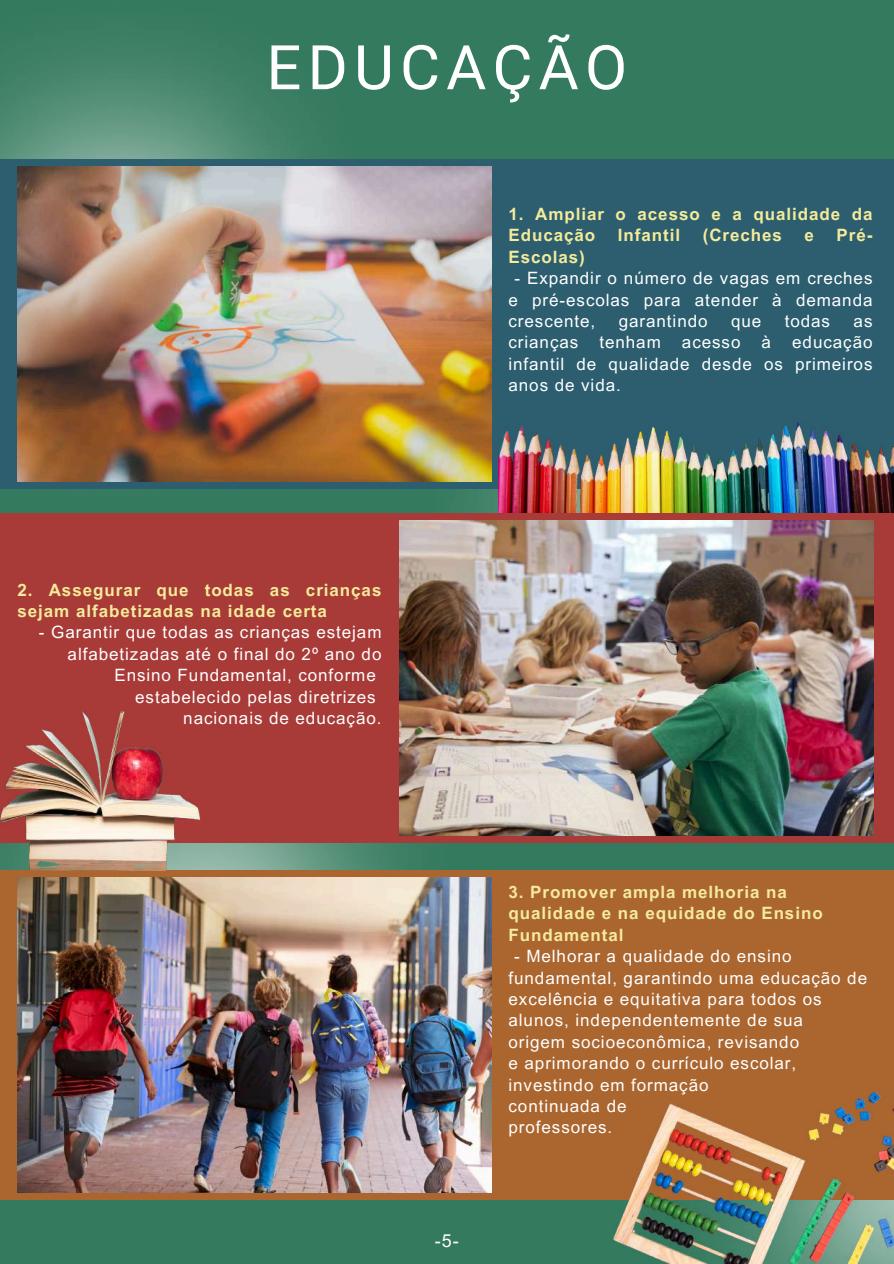
<style>
.page{position:relative;width:894px;height:1264px;background:#fff}
.page>*{position:absolute;margin:0;border:0;box-sizing:border-box;transform-origin:0 0}
.t1{font:61.5px "Roboto";letter-spacing:.1em;color:#fff}
.t2{font:18px "Arial MT Pro";color:#fff}
.t3{font:16.95px/21.3px "Arial MT Pro";letter-spacing:.055em;color:#fff;text-align:justify}
.t4{font:700 16.95px/21.3px "Arial MT Pro";letter-spacing:.055em;color:#f4eb9b}
</style>
<div class="page">
<div style="left:0;top:0;width:893px;height:1263px;background:#347a5e"></div>
<img style="left:0;top:45px;width:310px;height:114px">
<img style="left:254px;top:842px;width:220px;height:28px">
<div style="left:0;top:159px;width:893px;height:330px;background:#2c5e6f"></div>
<img style="left:17px;top:167px;width:474px;height:315px">
<img style="left:498px;top:422px;width:395px;height:91px">
<div style="left:0;top:513px;width:893px;height:329px;background:#a83b37"></div>
<img style="left:399px;top:520px;width:474px;height:315px">
<div style="left:0;top:870px;width:893px;height:329px;background:#ab6630"></div>
<img style="left:17px;top:877px;width:474px;height:315px">
<img style="left:0;top:711px;width:254px;height:159px">
<img style="left:602px;top:1091px;width:291px;height:172px">
<h1 class="t1" style="left:266px;top:32px;width:362px">EDUCAÇÃO</h1>
<p class="t4" style="left:508px;top:205px;width:365px">1. Ampliar o acesso e a qualidade da<br>Educação</p>
<p class="t4" style="left:617px;top:227px;width:64px">Infantil</p>
<p class="t4" style="left:702px;top:227px;width:81px">(Creches</p>
<p class="t4" style="left:804px;top:227px;width:11px">e</p>
<p class="t4" style="left:836px;top:227px;width:37px">Pré-</p>
<p class="t4" style="left:508px;top:248px;width:78px">Escolas)</p>
<p class="t3" style="left:508px;top:270px;width:365px;text-indent:6px">- Expandir o número de vagas em creches e pré-escolas para atender à demanda crescente,</p>
<p class="t3" style="left:618px;top:312px;width:90px">garantindo</p>
<p class="t3" style="left:730px;top:312px;width:32px">que</p>
<p class="t3" style="left:784px;top:312px;width:47px">todas</p>
<p class="t3" style="left:508px;top:312px;width:365px;text-indent:345px">as crianças tenham acesso à educação infantil de qualidade desde os primeiros anos de vida.</p>
<p class="t4" style="left:17px;top:581px;width:365px">2. Assegurar que todas as crianças sejam alfabetizadas na idade certa</p>
<p class="t3" style="left:39px;top:624px;width:344px">- Garantir que todas as crianças estejam</p>
<p class="t3" style="left:68px;top:645px;width:315px">alfabetizadas até o final do 2º ano do</p>
<p class="t3" style="left:114px;top:666px;width:263px">Ensino Fundamental, conforme</p>
<p class="t3" style="left:135px;top:688px;width:242px">estabelecido pelas diretrizes</p>
<p class="t3" style="left:183px;top:709px;width:200px">nacionais de educação.</p>
<p class="t2" style="left:434px;top:1233px;width:25px">-5-</p>
<p class="t4" style="left:508px;top:883px;width:315px">3. Promover ampla melhoria na qualidade e na equidade do Ensino<br>Fundamental</p>
<p class="t3" style="left:508px;top:947px;width:360px;text-align:left;text-indent:6px">- Melhorar a qualidade do ensino fundamental, garantindo uma educação de excelência e equitativa para todos os alunos, independentemente de sua<br>origem socioeconômica, revisando<br>e aprimorando o currículo escolar, investindo em formação<br>continuada de<br>professores.</p>
</div>
